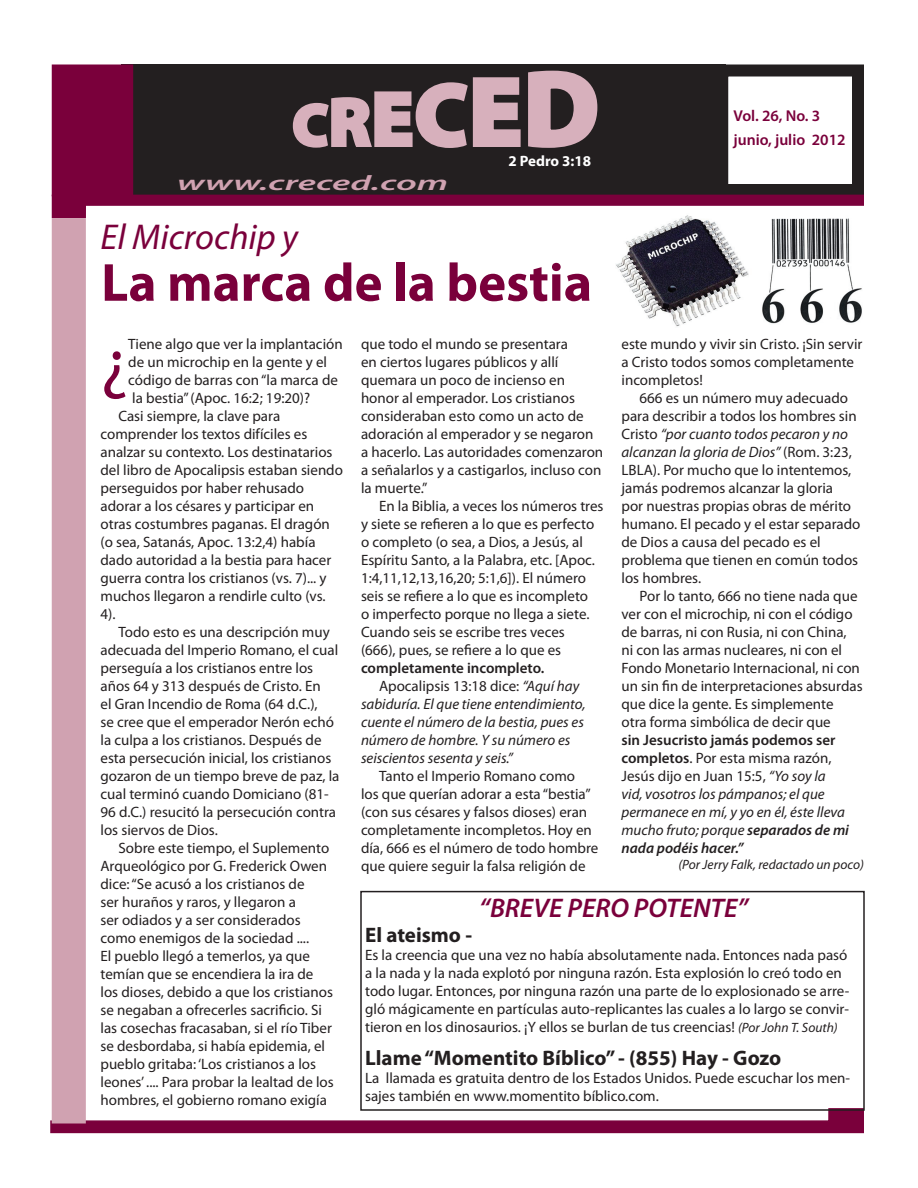
<style>
.page{position:relative;width:918px;height:1188px;background:#fff}
.page>*{position:absolute;margin:0;border:0;box-sizing:border-box;transform-origin:0 0}
.t1{font:68.4px "Myriad Pro";color:#7a003b}
.t2{font:900 60px "Myriad Pro";color:#d7b0bc}
.t3{font:700 54px "Myriad Pro";color:#7a003b}
.t4{font:italic 36px "Myriad Pro";color:#7a003b}
.t5{font:italic 600 27px "Myriad Pro";color:#7a003b}
.t6{font:700 21px "Myriad Pro";color:#231f20}
.t7{font:italic 600 21px "Myriad Pro";color:#d0a2b1;scale:1.82 1}
.t8{font:600 15.75px/24px "Myriad Pro";color:#7a003b}
.t9{font:15px/18px "Myriad Pro";color:#231f20}
.t10{font:italic 15px/18px "Myriad Pro";color:#231f20}
.t11{font:600 15px "Myriad Pro";color:#231f20}
.t12{font:700 15px "Myriad Pro";color:#fff}
.t13{font:italic 13.5px "Myriad Pro";color:#231f20}
.s1{font-size:69px}
.s2{font-size:78px}
.s3{font-size:90px}
.s4{font-size:99px}
.s5{font-size:108px}
.s6{font-style:italic}
.s7{font-weight:600;font-style:normal}
.s8{font-style:normal}
.s9{font-weight:600}
.s10{font-style:italic;font-size:13.5px}
</style>
<div class="page">
<div style="left:122px;top:64px;width:604px;height:132px;background:#231f20"></div>
<svg style="left:50px;top:1107px;width:814px;height:27px"></svg>
<div style="left:52px;top:218px;width:34px;height:906px;background:#d0a2b1"></div>
<div style="left:52px;top:65px;width:80px;height:131px;background:#7a003b"></div>
<div style="left:52px;top:64px;width:81px;height:132px;border:2px solid #7a003b"></div>
<div style="left:716px;top:64px;width:148px;height:132px;border:12px solid #231f20"></div>
<svg style="left:292px;top:70px;width:306px;height:78px"></svg>
<svg style="left:52px;top:195px;width:812px;height:23px"></svg>
<img style="left:615px;top:214px;width:249px;height:113px">
<div style="left:360px;top:891px;width:505px;height:220px;border:2px solid #231f20"></div>
<h2 class="t2" style="left:292px;top:85px;width:309px">C<span class="s1">R</span><span class="s2">E</span><span class="s3">C</span><span class="s4">E</span><span class="s5">D</span></h2>
<h3 class="t7" style="left:177px;top:169px;width:150px">www.creced.com</h3>
<p class="t12" style="left:508px;top:151px;width:84px">2 Pedro 3:18</p>
<p class="t8" style="left:734px;top:103px;width:114px">Vol. 26, No. 3 junio, julio 2012</p>
<h3 class="t4" style="left:100px;top:215px;width:199px">El Microchip y</h3>
<h3 class="t3" style="left:101px;top:247px;width:492px">La marca de la bestia</h3>
<p class="t9" style="left:361px;top:335px;width:244px">que todo el mundo se presentara<br>en ciertos lugares públicos y allí quemara un poco de incienso en honor al emperador. Los cristianos consideraban esto como un acto de adoración al emperador y se negaron a hacerlo. Las autoridades comenzaron a señalarlos y a castigarlos, incluso con la muerte.”</p>
<p class="t9" style="left:361px;top:497px;width:244px;text-indent:18px">En la Biblia, a veces los números tres y siete se refieren a lo que es perfecto o completo (o sea, a Dios, a Jesús, al Espíritu Santo, a la Palabra, etc. [Apoc.<br>1:4,11,12,13,16,20; 5:1,6]). El número seis se refiere a lo que es incompleto<br>o imperfecto porque no llega a siete.<br>Cuando seis se escribe tres veces<br>(666), pues, se refiere a lo que es</p>
<p class="t11" style="left:361px;top:659px;width:185px">completamente incompleto.</p>
<p class="t9" style="left:379px;top:677px;width:202px">Apocalipsis 13:18 dice: <span class="s6">“Aquí hay</span></p>
<p class="t10" style="left:361px;top:695px;width:226px">sabiduría. El que tiene entendimiento,</p>
<p class="t10" style="left:361px;top:713px;width:224px">cuente el número de la bestia, pues es</p>
<p class="t10" style="left:361px;top:731px;width:211px">número de hombre. Y su número es</p>
<p class="t10" style="left:361px;top:749px;width:154px">seiscientos sesenta y seis.”</p>
<p class="t9" style="left:361px;top:767px;width:239px;text-indent:18px">Tanto el Imperio Romano como<br>los que querían adorar a esta “bestia” (con sus césares y falsos dioses) eran completamente incompletos. Hoy en día, 666 es el número de todo hombre que quiere seguir la falsa religión de</p>
<p class="t9" style="left:621px;top:334px;width:243px">este mundo y vivir sin Cristo. ¡Sin servir a Cristo todos somos completamente incompletos!</p>
<p class="t9" style="left:621px;top:388px;width:240px;text-indent:18px">666 es un número muy adecuado para describir a todos los hombres sin<br>Cristo <span class="s6">“por cuanto todos pecaron y no alcanzan la gloria de Dios”</span> (Rom. 3:23,<br>LBLA). Por mucho que lo intentemos, jamás podremos alcanzar la gloria<br>por nuestras propias obras de mérito humano. El pecado y el estar separado de Dios a causa del pecado es el problema que tienen en común todos los hombres.</p>
<p class="t9" style="left:621px;top:586px;width:243px;text-indent:18px">Por lo tanto, 666 no tiene nada que ver con el microchip, ni con el código de barras, ni con Rusia, ni con China,<br>ni con las armas nucleares, ni con el Fondo Monetario Internacional, ni con un sin fin de interpretaciones absurdas que dice la gente. Es simplemente<br>otra forma simbólica de decir que</p>
<p class="t10" style="left:621px;top:730px;width:229px"><span class="s7">sin Jesucristo jamás podemos ser completos</span><span class="s8">. Por esta misma razón,<br>Jesús dijo en Juan 15:5,</span> “Yo soy la vid, vosotros los pámpanos; el que permanece en mí, y yo en él, éste lleva mucho fruto; porque <span class="s9">separados de mi nada podéis hacer.”</span></p>
<p class="t13" style="left:678px;top:856px;width:187px">(Por Jerry Falk, redactado un poco)</p>
<h3 class="t5" style="left:479px;top:891px;width:271px">“BREVE PERO POTENTE”</h3>
<p class="t9" style="left:128px;top:334px;width:216px">Tiene algo que ver la implantación</p>
<p class="t9" style="left:128px;top:352px;width:200px">de un microchip en la gente y el</p>
<p class="t9" style="left:128px;top:370px;width:211px">código de barras con “la marca de</p>
<p class="t9" style="left:132px;top:388px;width:179px">la bestia” (Apoc. 16:2; 19:20)?</p>
<p class="t9" style="left:118px;top:406px;width:163px">Casi siempre, la clave para</p>
<p class="t9" style="left:100px;top:424px;width:208px">comprender los textos difíciles es</p>
<p class="t9" style="left:100px;top:442px;width:234px">analzar su contexto. Los destinatarios</p>
<p class="t9" style="left:100px;top:460px;width:244px">del libro de Apocalipsis estaban siendo</p>
<p class="t9" style="left:100px;top:478px;width:205px">perseguidos por haber rehusado</p>
<p class="t9" style="left:100px;top:496px;width:215px">adorar a los césares y participar en</p>
<p class="t9" style="left:100px;top:514px;width:231px">otras costumbres paganas. El dragón</p>
<p class="t9" style="left:100px;top:532px;width:217px">(o sea, Satanás, Apoc. 13:2,4) había</p>
<p class="t9" style="left:100px;top:550px;width:232px">dado autoridad a la bestia para hacer</p>
<p class="t9" style="left:100px;top:568px;width:228px">guerra contra los cristianos (vs. 7)... y</p>
<p class="t9" style="left:100px;top:586px;width:227px">muchos llegaron a rendirle culto (vs.</p>
<p class="t9" style="left:100px;top:604px;width:17px">4).</p>
<p class="t9" style="left:118px;top:622px;width:213px">Todo esto es una descripción muy</p>
<p class="t9" style="left:100px;top:640px;width:239px">adecuada del Imperio Romano, el cual</p>
<p class="t9" style="left:100px;top:658px;width:214px">perseguía a los cristianos entre los</p>
<p class="t9" style="left:100px;top:676px;width:222px">años 64 y 313 después de Cristo. En</p>
<p class="t9" style="left:100px;top:694px;width:219px">el Gran Incendio de Roma (64 d.C.),</p>
<p class="t9" style="left:100px;top:712px;width:235px">se cree que el emperador Nerón echó</p>
<p class="t9" style="left:100px;top:730px;width:223px">la culpa a los cristianos. Después de</p>
<p class="t9" style="left:100px;top:748px;width:232px">esta persecución inicial, los cristianos</p>
<p class="t9" style="left:100px;top:766px;width:240px">gozaron de un tiempo breve de paz, la</p>
<p class="t9" style="left:100px;top:784px;width:230px">cual terminó cuando Domiciano (81-</p>
<p class="t9" style="left:100px;top:802px;width:237px">96 d.C.) resucitó la persecución contra</p>
<p class="t9" style="left:100px;top:820px;width:119px">los siervos de Dios.</p>
<p class="t9" style="left:118px;top:838px;width:212px">Sobre este tiempo, el Suplemento</p>
<p class="t9" style="left:100px;top:856px;width:228px">Arqueológico por G. Frederick Owen</p>
<p class="t9" style="left:100px;top:874px;width:206px">dice: “Se acusó a los cristianos de</p>
<p class="t9" style="left:100px;top:892px;width:197px">ser huraños y raros, y llegaron a</p>
<p class="t9" style="left:100px;top:910px;width:202px">ser odiados y a ser considerados</p>
<p class="t9" style="left:100px;top:928px;width:210px">como enemigos de la sociedad ....</p>
<p class="t9" style="left:100px;top:946px;width:211px">El pueblo llegó a temerlos, ya que</p>
<p class="t9" style="left:100px;top:964px;width:214px">temían que se encendiera la ira de</p>
<p class="t9" style="left:100px;top:982px;width:234px">los dioses, debido a que los cristianos</p>
<p class="t9" style="left:100px;top:1000px;width:223px">se negaban a ofrecerles sacrificio. Si</p>
<p class="t9" style="left:100px;top:1018px;width:233px">las cosechas fracasaban, si el río Tiber</p>
<p class="t9" style="left:100px;top:1036px;width:226px">se desbordaba, si había epidemia, el</p>
<p class="t9" style="left:100px;top:1054px;width:217px">pueblo gritaba: ‘Los cristianos a los</p>
<p class="t9" style="left:100px;top:1072px;width:235px">leones’ .... Para probar la lealtad de los</p>
<p class="t9" style="left:100px;top:1090px;width:228px">hombres, el gobierno romano exigía</p>
<h1 class="t1" style="left:100px;top:320px;width:29px">¿</h1>
<h3 class="t6" style="left:365px;top:922px;width:108px">El ateismo -</h3>
<p class="t9" style="left:365px;top:946px;width:486px">Es la creencia que una vez no había absolutamente nada. Entonces nada pasó a la nada y la nada explotó por ninguna razón. Esta explosión lo creó todo en todo lugar. Entonces, por ninguna razón una parte de lo explosionado se arre&shy;gló mágicamente en partículas auto-replicantes las cuales a lo largo se convir&shy;tieron en los dinosaurios. ¡Y ellos se burlan de tus creencias! <span class="s10">(Por John T. South)</span></p>
<h3 class="t6" style="left:365px;top:1044px;width:418px">Llame “Momentito Bíblico” - (855) Hay - Gozo</h3>
<p class="t9" style="left:365px;top:1069px;width:487px">La llamada es gratuita dentro de los Estados Unidos. Puede escuchar los men&shy;sajes también en www.momentito bíblico.com.</p>
</div>
